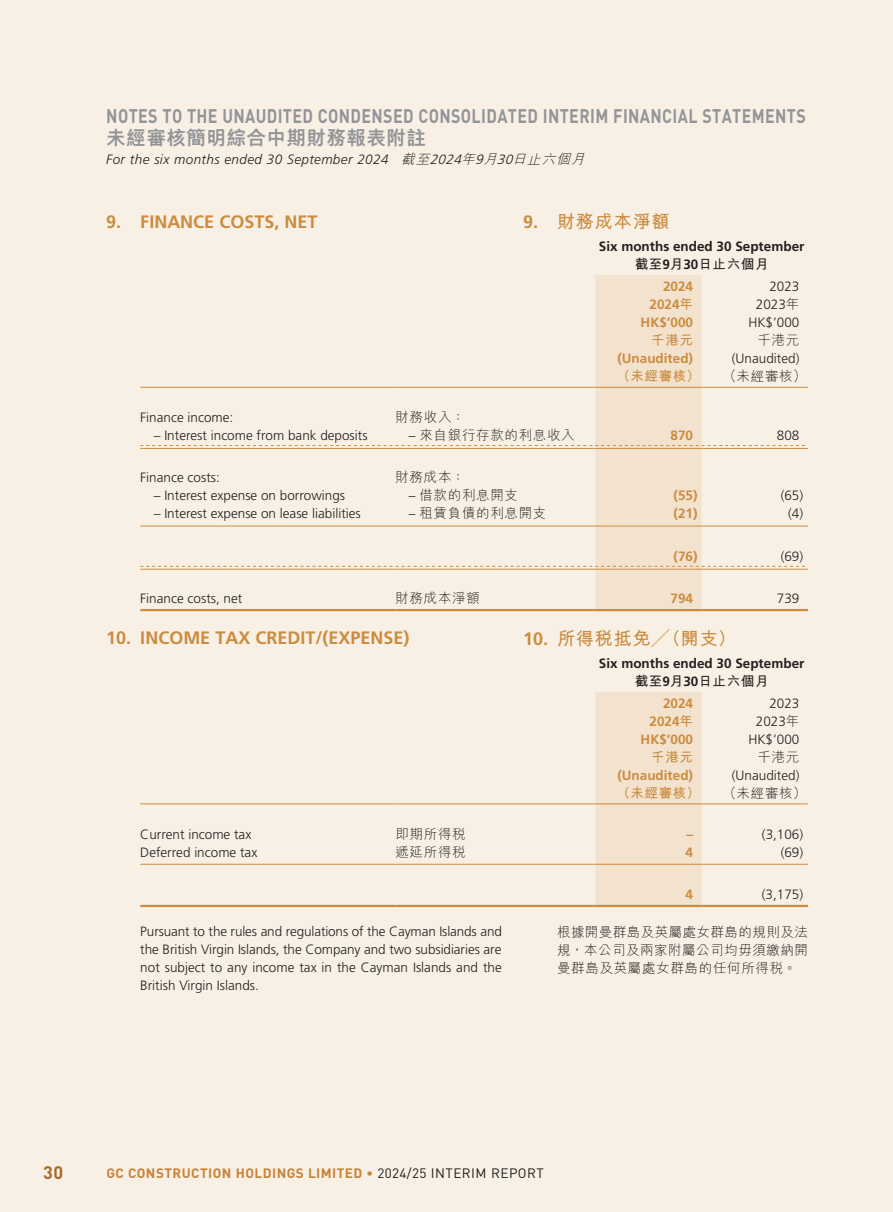
<style>
.page{position:relative;width:893px;height:1212px;background:#f9f0e5}
.page>*{position:absolute;margin:0;border:0;box-sizing:border-box;transform-origin:0 0}
.t1{font:700 19.5px "DIN Pro";letter-spacing:.025em;color:#939598;scale:.82 1}
.t2{font:800 19.5px "M Hei HK";letter-spacing:.025em;color:#939598}
.t3{font:700 18px "Frutiger LT Std";color:#cb8c3f}
.t4{font:700 18px "M Hei HK";letter-spacing:.05em;color:#cb8c3f}
.t5{font:700 18px "DIN Pro";color:#a97433}
.t6{font:300 13.5px/18px "Frutiger LT Std";color:#231f20;text-align:justify}
.t7{font:300 13.5px/18px "M Hei HK";letter-spacing:.05em;color:#231f20;text-align:justify}
.t8{font:700 13.5px "Frutiger LT Std";color:#cb8c3f}
.t9{font:italic 300 13.5px "Frutiger LT Std";letter-spacing:.03em;color:#231f20}
.t10{font:700 13.5px "DIN Pro";letter-spacing:.035em;color:#cb8c3f}
.t11{font:700 13.5px "Frutiger LT Std";color:#231f20}
.t12{font:700 13.5px "M Hei HK";letter-spacing:.05em;color:#231f20}
.t13{font:700 13.5px "M Hei HK";letter-spacing:.05em;color:#cb8c3f}
.s1{font-family:"M Hei HK"}
.s2{font-style:inherit}
.s3{font-family:"Frutiger LT Std"}
.s4{font-weight:400;color:#231f20}
</style>
<div class="page">
<hr style="left:702px;top:387px;width:106px;height:1px;background:#cb8c3f">
<hr style="left:702px;top:448px;width:106px;height:1px;background:#cb8c3f">
<hr style="left:702px;top:526px;width:106px;height:1px;background:#cb8c3f">
<svg style="left:140px;top:275px;width:665px;height:334px"></svg>
<hr style="left:702px;top:569px;width:106px;height:1px;background:#cb8c3f">
<hr style="left:140px;top:609px;width:255px;height:2px;background:#cb8c3f">
<hr style="left:395px;top:609px;width:200px;height:2px;background:#cb8c3f">
<hr style="left:595px;top:609px;width:107px;height:2px;background:#cb8c3f">
<hr style="left:702px;top:609px;width:106px;height:2px;background:#cb8c3f">
<div style="left:595px;top:692px;width:107px;height:213px;background:#f3e2ce"></div>
<hr style="left:140px;top:803px;width:255px;height:1px;background:#cb8c3f">
<hr style="left:395px;top:803px;width:200px;height:1px;background:#cb8c3f">
<hr style="left:595px;top:803px;width:107px;height:1px;background:#cb8c3f">
<hr style="left:702px;top:803px;width:106px;height:1px;background:#cb8c3f">
<hr style="left:140px;top:864px;width:255px;height:1px;background:#cb8c3f">
<hr style="left:395px;top:864px;width:200px;height:1px;background:#cb8c3f">
<hr style="left:595px;top:864px;width:107px;height:1px;background:#cb8c3f">
<hr style="left:702px;top:864px;width:106px;height:1px;background:#cb8c3f">
<hr style="left:140px;top:905px;width:255px;height:2px;background:#cb8c3f">
<hr style="left:395px;top:905px;width:200px;height:2px;background:#cb8c3f">
<hr style="left:595px;top:905px;width:107px;height:2px;background:#cb8c3f">
<hr style="left:702px;top:905px;width:106px;height:2px;background:#cb8c3f">
<h1 class="t1" style="left:106px;top:103px;width:855px">NOTES TO THE UNAUDITED CONDENSED CONSOLIDATED INTERIM FINANCIAL STATEMENTS</h1>
<h1 class="t2" style="left:106px;top:128px;width:321px">未經審核簡明綜合中期財務報表附註</h1>
<p class="t9" style="left:106px;top:152px;width:484px">For the six months ended 30 September 2024 <span class="s1">截至</span><span class="s2">2024</span><span class="s1">年</span><span class="s2">9</span><span class="s1">月</span><span class="s2">30</span><span class="s1">日止六個月</span></p>
<h2 class="t3" style="left:106px;top:211px;width:213px">9. FINANCE COSTS, NET</h2>
<h2 class="t4" style="left:523px;top:208px;width:148px"><span class="s3">9.</span> 財務成本淨額</h2>
<p class="t11" style="left:599px;top:239px;width:207px">Six months ended 30 September</p>
<p class="t12" style="left:635px;top:254px;width:135px">截至<span class="s3">9</span>月<span class="s3">30</span>日止六個月</p>
<p class="t8" style="left:663px;top:279px;width:32px">2024</p>
<p class="t6" style="left:769px;top:278px;width:32px">2023</p>
<p class="t8" style="left:650px;top:297px;width:45px">2024<span class="s1">年</span></p>
<p class="t6" style="left:756px;top:296px;width:45px">2023<span class="s1">年</span></p>
<p class="t8" style="left:641px;top:315px;width:54px">HK$’000</p>
<p class="t6" style="left:748px;top:314px;width:53px">HK$’000</p>
<p class="t13" style="left:651px;top:331px;width:43px">千港元</p>
<p class="t7" style="left:758px;top:331px;width:43px">千港元</p>
<p class="t8" style="left:617px;top:351px;width:77px">(Unaudited)</p>
<p class="t6" style="left:732px;top:350px;width:69px">(Unaudited)</p>
<p class="t13" style="left:617px;top:367px;width:85px">（未經審核）</p>
<p class="t7" style="left:723px;top:367px;width:85px">（未經審核）</p>
<p class="t6" style="left:140px;top:408px;width:95px">Finance income:</p>
<p class="t7" style="left:395px;top:407px;width:71px">財務收入：</p>
<p class="t6" style="left:154px;top:426px;width:215px">– Interest income from bank deposits</p>
<p class="t7" style="left:409px;top:425px;width:167px"><span class="s3">–</span> 來自銀行存款的利息收入</p>
<p class="t8" style="left:671px;top:427px;width:24px">870</p>
<p class="t6" style="left:777px;top:426px;width:24px">808</p>
<p class="t6" style="left:140px;top:469px;width:81px">Finance costs:</p>
<p class="t7" style="left:395px;top:468px;width:71px">財務成本：</p>
<p class="t6" style="left:154px;top:487px;width:193px">– Interest expense on borrowings</p>
<p class="t7" style="left:409px;top:486px;width:111px"><span class="s3">–</span> 借款的利息開支</p>
<p class="t8" style="left:674px;top:488px;width:26px">(55)</p>
<p class="t6" style="left:781px;top:487px;width:24px">(65)</p>
<p class="t6" style="left:154px;top:505px;width:209px">– Interest expense on lease liabilities</p>
<p class="t7" style="left:409px;top:504px;width:139px"><span class="s3">–</span> 租賃負債的利息開支</p>
<p class="t8" style="left:674px;top:506px;width:26px">(21)</p>
<p class="t6" style="left:788px;top:505px;width:17px">(4)</p>
<p class="t8" style="left:674px;top:548px;width:26px">(76)</p>
<p class="t6" style="left:781px;top:547px;width:24px">(69)</p>
<p class="t6" style="left:140px;top:590px;width:104px">Finance costs, net</p>
<p class="t7" style="left:395px;top:589px;width:86px">財務成本淨額</p>
<p class="t8" style="left:671px;top:590px;width:24px">794</p>
<p class="t6" style="left:777px;top:590px;width:24px">739</p>
<h2 class="t3" style="left:106px;top:627px;width:305px">10. INCOME TAX CREDIT/(EXPENSE)</h2>
<p class="t11" style="left:599px;top:655px;width:207px">Six months ended 30 September</p>
<p class="t12" style="left:635px;top:671px;width:135px">截至<span class="s3">9</span>月<span class="s3">30</span>日止六個月</p>
<p class="t8" style="left:663px;top:695px;width:32px">2024</p>
<p class="t6" style="left:769px;top:694px;width:32px">2023</p>
<p class="t8" style="left:650px;top:713px;width:45px">2024<span class="s1">年</span></p>
<p class="t6" style="left:756px;top:712px;width:45px">2023<span class="s1">年</span></p>
<p class="t8" style="left:641px;top:731px;width:54px">HK$’000</p>
<p class="t6" style="left:748px;top:730px;width:53px">HK$’000</p>
<p class="t13" style="left:651px;top:747px;width:43px">千港元</p>
<p class="t7" style="left:758px;top:747px;width:43px">千港元</p>
<p class="t8" style="left:617px;top:767px;width:77px">(Unaudited)</p>
<p class="t6" style="left:732px;top:766px;width:69px">(Unaudited)</p>
<p class="t13" style="left:617px;top:783px;width:85px">（未經審核）</p>
<p class="t7" style="left:723px;top:783px;width:85px">（未經審核）</p>
<p class="t6" style="left:140px;top:825px;width:112px">Current income tax</p>
<p class="t7" style="left:395px;top:824px;width:72px">即期所得稅</p>
<p class="t8" style="left:686px;top:826px;width:8px">–</p>
<p class="t6" style="left:762px;top:825px;width:43px">(3,106)</p>
<p class="t6" style="left:140px;top:843px;width:118px">Deferred income tax</p>
<p class="t7" style="left:395px;top:842px;width:72px">遞延所得稅</p>
<p class="t8" style="left:686px;top:844px;width:9px">4</p>
<p class="t6" style="left:781px;top:843px;width:24px">(69)</p>
<p class="t8" style="left:686px;top:886px;width:9px">4</p>
<p class="t6" style="left:762px;top:885px;width:43px">(3,175)</p>
<p class="t6" style="left:140px;top:923px;width:363px">Pursuant to the rules and regulations of the Cayman Islands and the British Virgin Islands, the Company and two subsidiaries are not subject to any income tax in the Cayman Islands and the British Virgin Islands.</p>
<h2 class="t4" style="left:523px;top:625px;width:214px"><span class="s3">10.</span> 所得稅抵免╱（開支）</h2>
<p class="t7" style="left:557px;top:922px;width:252px">根據開曼群島及英屬處女群島的規則及法規，本公司及兩家附屬公司均毋須繳納開曼群島及英屬處女群島的任何所得稅。</p>
<h2 class="t5" style="left:43px;top:1160px;width:21px">30</h2>
<p class="t10" style="left:106px;top:1163px;width:439px">GC CONSTRUCTION HOLDINGS LIMITED • <span class="s4">2024/25 INTERIM REPORT</span></p>
</div>
